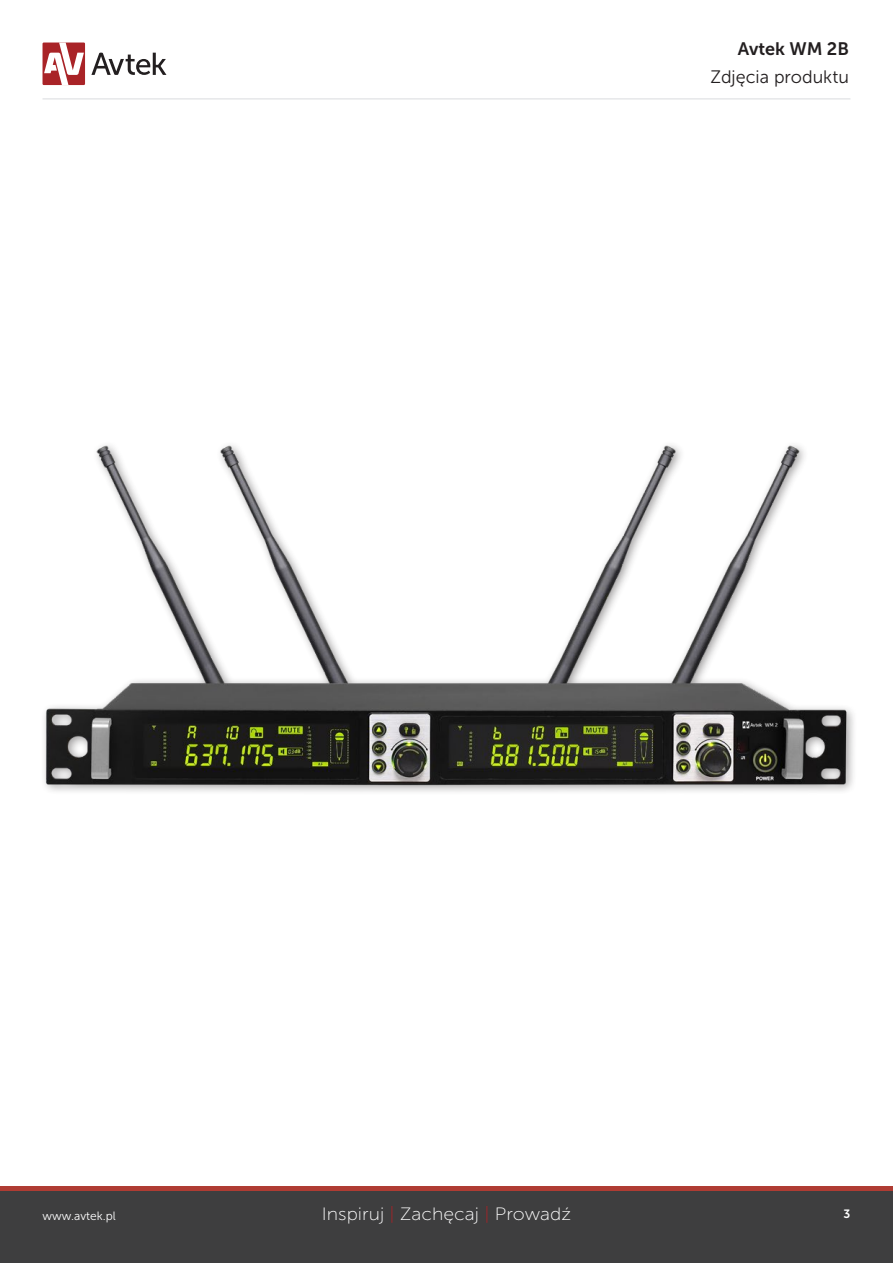
<style>
.page{position:relative;width:893px;height:1263px;background:#fff}
.page>*{position:absolute;margin:0;border:0;box-sizing:border-box;transform-origin:0 0}
.t1{font:18px "Museo Sans 300";color:#231f20}
.t2{font:18px "Museo Sans 700";color:#231f20}
.t3{font:17.85px "Museo Sans 100";color:#fff;scale:1.09 1}
.t4{font:12px "Museo Sans 300";color:#fff}
.t5{font:12px "Museo Sans 700";color:#fff}
.s1{color:#a92327}
</style>
<div class="page">
<svg style="left:91px;top:53px;width:75px;height:22px"></svg>
<div style="left:43px;top:43px;width:42px;height:42px;background:#a92327"></div>
<svg style="left:44px;top:43px;width:40px;height:42px"></svg>
<hr style="left:43px;top:98px;width:807px;height:2px;background:#e6e7e9">
<div style="left:0;top:1191px;width:893px;height:72px;background:#3e3e3f"></div>
<div style="left:0;top:1186px;width:893px;height:5px;background:#af3c33"></div>
<img style="left:44px;top:445px;width:810px;height:347px">
<p class="t2" style="left:738px;top:39px;width:113px">Avtek WM 2B</p>
<p class="t1" style="left:710px;top:67px;width:140px">Zdjęcia produktu</p>
<p class="t4" style="left:43px;top:1210px;width:75px">www.avtek.pl</p>
<p class="t3" style="left:322px;top:1205px;width:230px">Inspiruj <span class="s1">|</span> Zachęcaj <span class="s1">|</span> Prowadź</p>
<p class="t5" style="left:844px;top:1207px;width:8px">3</p>
</div>
